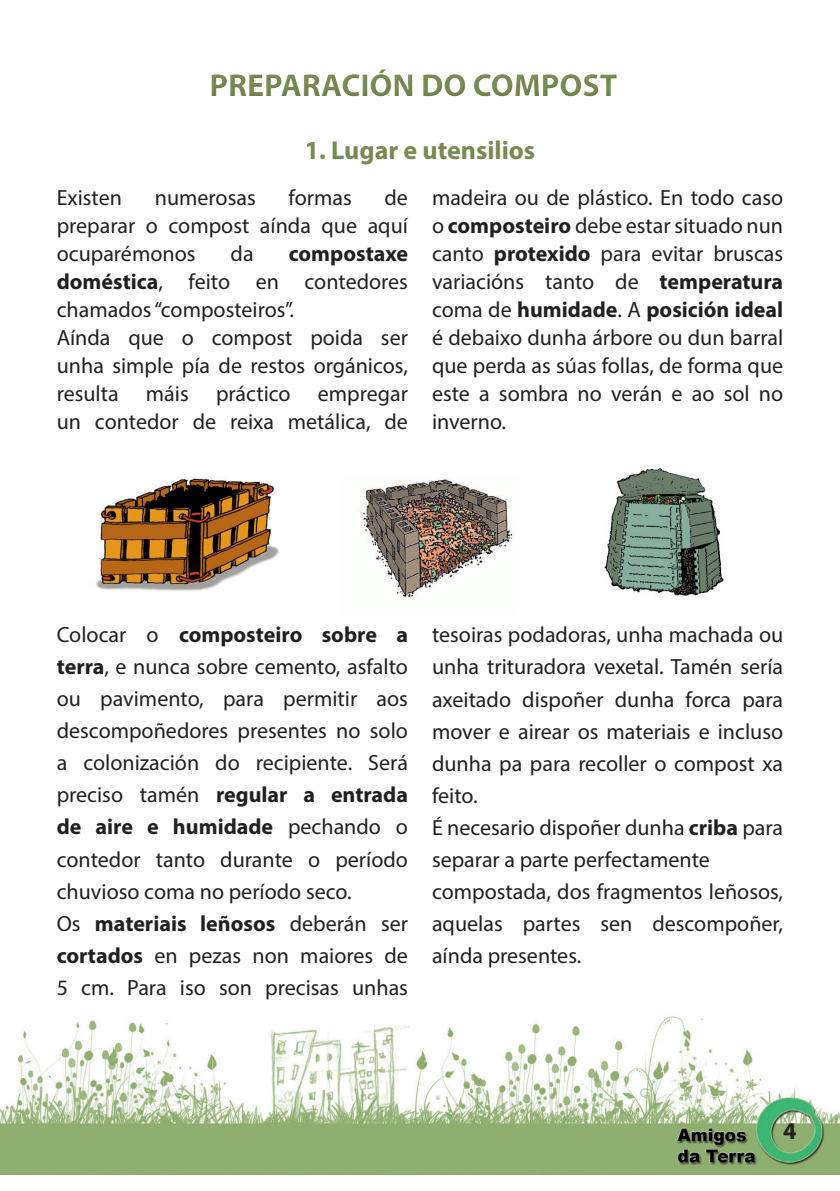
<style>
.page{position:relative;width:840px;height:1191px;background:#fff}
.page>*{position:absolute;margin:0;border:0;box-sizing:border-box;transform-origin:0 0}
.t1{font:700 32px "Myriad Pro";color:#768b52}
.t2{font:700 26px "Myriad Pro";color:#768b52}
.t3{font:700 24px "Myriad Pro";color:#231f20}
.t4{font:22px/32px "Myriad Pro";color:#231f20}
.s1{font-weight:700}
</style>
<div class="page">
<img style="left:0;top:1016px;width:839px;height:158px">
<img style="left:96px;top:478px;width:183px;height:113px">
<img style="left:360px;top:478px;width:153px;height:120px">
<img style="left:604px;top:468px;width:120px;height:128px">
<h1 class="t1" style="left:209px;top:64px;width:409px">PREPARACIÓN DO COMPOST</h1>
<p class="t2" style="left:304px;top:133px;width:232px">1. Lugar e utensilios</p>
<p class="t4" style="left:57px;top:181px;width:67px">Existen</p>
<p class="t4" style="left:155px;top:181px;width:102px">numerosas</p>
<p class="t4" style="left:288px;top:181px;width:65px">formas</p>
<p class="t4" style="left:57px;top:183px;width:352px;line-height:28px;text-align:justify;text-indent:327px">de preparar o compost aínda que aquí ocuparémonos</p>
<p class="t4" style="left:230px;top:237px;width:25px">da</p>
<p class="t4" style="left:57px;top:239px;width:352px;line-height:28px;text-indent:232px"><span class="s1">compostaxe doméstica</span>, feito en contedores chamados “composteiros”.<br>Aínda que o compost poida ser unha simple pía de restos orgánicos, resulta máis práctico empregar un contedor de reixa metálica, de</p>
<p class="t4" style="left:432px;top:183px;width:352px;line-height:28px;text-align:justify">madeira ou de plástico. En todo caso o <span class="s1">composteiro</span> debe estar situado nun canto <span class="s1">protexido</span> para evitar bruscas variacións tanto de <span class="s1">temperatura </span>coma de <span class="s1">humidade</span>. A <span class="s1">posición ideal </span>é debaixo dunha árbore ou dun barral que perda as súas follas, de forma que este a sombra no verán e ao sol no inverno.</p>
<p class="t4" style="left:57px;top:618px;width:352px">Colocar o <span class="s1">composteiro sobre a terra</span>, e nunca sobre cemento, asfalto ou pavimento, para permitir aos descompoñedores presentes no solo a colonización do recipiente. Será preciso tamén <span class="s1">regular a entrada de aire e humidade</span> pechando o contedor tanto durante o período chuvioso coma no período seco.<br>Os <span class="s1">materiais leñosos</span> deberán ser <span class="s1">cortados</span> en pezas non maiores de<br>5 cm. Para iso son precisas unhas</p>
<p class="t4" style="left:432px;top:619px;width:352px">tesoiras podadoras, unha machada ou unha trituradora vexetal. Tamén sería axeitado dispoñer dunha forca para mover e airear os materiais e incluso dunha pa para recoller o compost xa feito.<br>É necesario dispoñer dunha <span class="s1">criba</span> para separar a parte perfectamente compostada, dos fragmentos leñosos, aquelas partes sen descompoñer, aínda presentes.</p>
<p class="t3" style="left:782px;top:1115px;width:15px">4</p>
</div>
